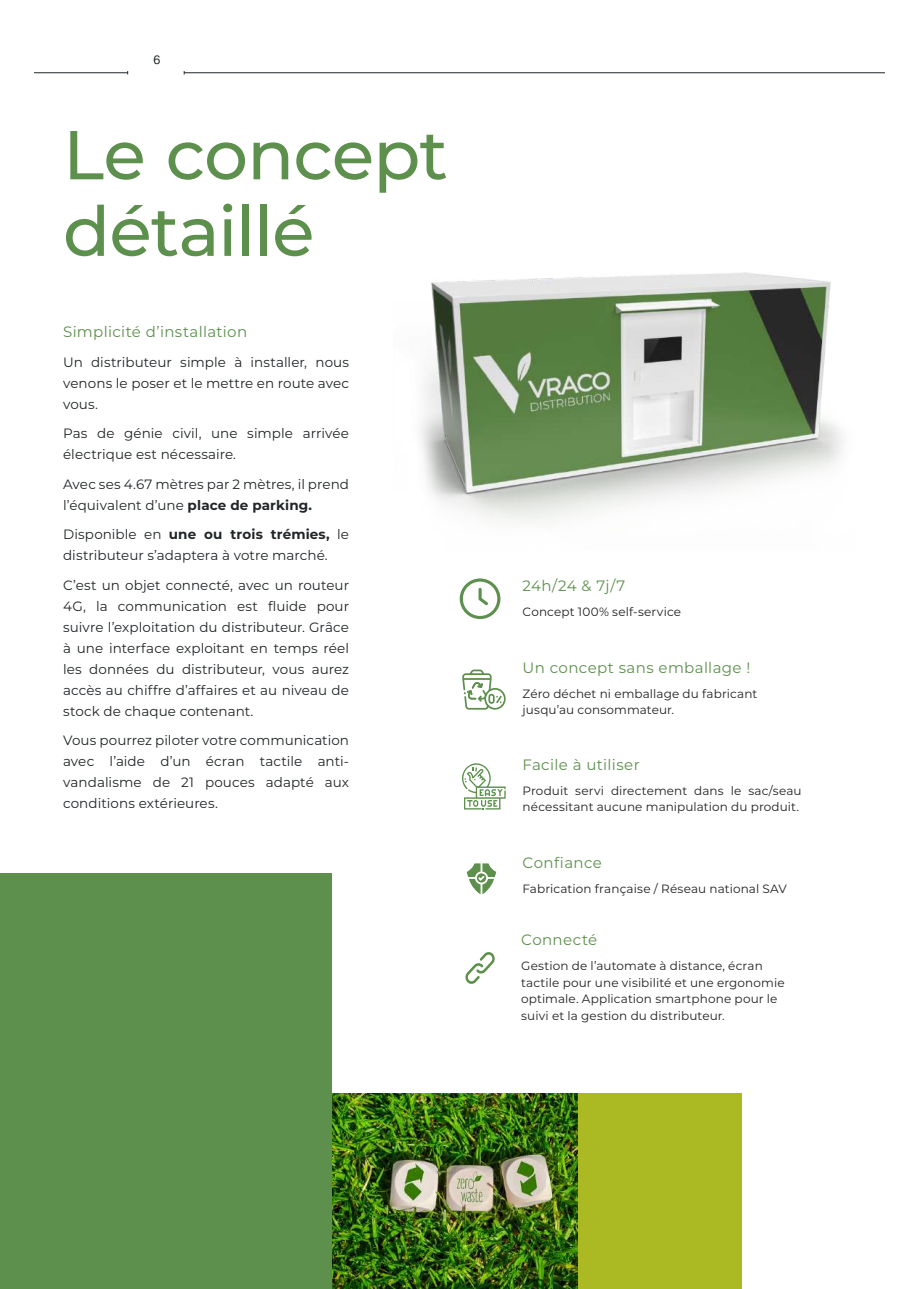
<style>
.page{position:relative;width:919px;height:1289px;background:#fff}
.page>*{position:absolute;margin:0;border:0;box-sizing:border-box;transform-origin:0 0}
.t1{font:500 69px/76.5px "Montserrat";letter-spacing:-.015em;color:#5d904d}
.t2{font:15px "Montserrat";letter-spacing:.025em;color:#5d904d}
.t3{font:13.5px/21px "Montserrat";letter-spacing:.005em;color:#212527;text-align:justify}
.t4{font:12px/16.5px "Montserrat";letter-spacing:.01em;color:#231f20}
.t5{font:12px "Pragmatica";color:#212527}
.s1{font-weight:700}
</style>
<div class="page">
<hr style="left:34px;top:72px;width:94px;height:1px;background:#212527">
<hr style="left:184px;top:72px;width:700px;height:1px;background:#212527">
<img style="left:420px;top:272px;width:423px;height:250px">
<svg style="left:466px;top:863px;width:30px;height:31px"></svg>
<svg style="left:465px;top:952px;width:30px;height:32px"></svg>
<svg style="left:459px;top:578px;width:41px;height:41px"></svg>
<img style="left:331px;top:1093px;width:247px;height:195px">
<div style="left:0;top:873px;width:331px;height:415px;background:#5d904d"></div>
<div style="left:578px;top:1093px;width:163px;height:195px;background:#abba22"></div>
<svg style="left:462px;top:669px;width:44px;height:41px"></svg>
<svg style="left:462px;top:763px;width:43px;height:46px"></svg>
<p class="t5" style="left:153px;top:53px;width:8px">6</p>
<h1 class="t1" style="left:63px;top:114px;width:386px">Le concept détaillé</h1>
<p class="t2" style="left:63px;top:321px;width:186px">Simplicité d’installation</p>
<p class="t3" style="left:63px;top:351px;width:287px">Un distributeur simple à installer, nous venons le poser et le mettre en route avec vous.</p>
<p class="t3" style="left:63px;top:422px;width:287px">Pas de génie civil, une simple arrivée électrique est nécessaire.</p>
<p class="t3" style="left:63px;top:473px;width:287px">Avec ses 4.67 mètres par 2 mètres, il prend l’équivalent d’une <span class="s1">place de parking.</span></p>
<p class="t3" style="left:63px;top:523px;width:287px">Disponible en <span class="s1">une ou trois trémies,</span> le distributeur s’adaptera à votre marché.</p>
<p class="t3" style="left:63px;top:574px;width:287px">C’est un objet connecté, avec un routeur 4G, la communication est fluide pour suivre l’exploitation du distributeur. Grâce à une interface exploitant en temps réel les données du distributeur, vous aurez accès au chiffre d’affaires et au niveau de stock de chaque contenant.</p>
<p class="t3" style="left:63px;top:729px;width:287px">Vous pourrez piloter votre communication avec l’aide d’un écran tactile anti&shy;vandalisme de 21 pouces adapté aux conditions extérieures.</p>
<p class="t2" style="left:522px;top:575px;width:104px">24h/24 &amp; 7j/7</p>
<p class="t4" style="left:522px;top:603px;width:160px">Concept 100% self-service</p>
<p class="t2" style="left:522px;top:657px;width:229px">Un concept sans emballage !</p>
<p class="t4" style="left:522px;top:684px;width:236px">Zéro déchet ni emballage du fabricant jusqu’au consommateur.</p>
<p class="t2" style="left:522px;top:754px;width:119px">Facile à utiliser</p>
<p class="t4" style="left:522px;top:782px;width:280px">Produit servi directement dans le sac/seau nécessitant aucune manipulation du produit.</p>
<p class="t2" style="left:522px;top:852px;width:81px">Confiance</p>
<p class="t4" style="left:522px;top:880px;width:266px">Fabrication française / Réseau national SAV</p>
<p class="t2" style="left:521px;top:929px;width:78px">Connecté</p>
<p class="t4" style="left:521px;top:957px;width:265px">Gestion de l’automate à distance, écran tactile pour une visibilité et une ergonomie optimale. Application smartphone pour le suivi et la gestion du distributeur.</p>
</div>
